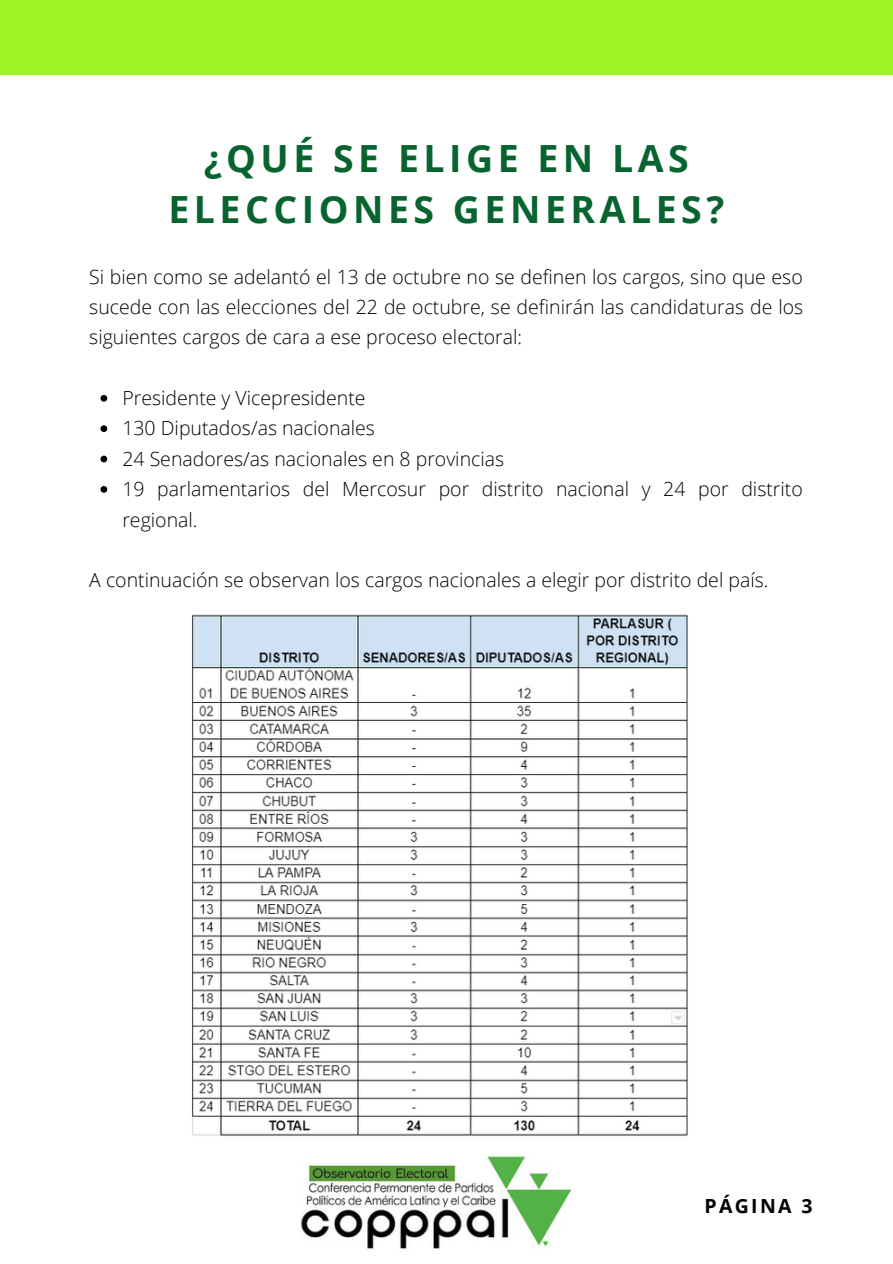
<style>
.page{position:relative;width:893px;height:1264px;background:#fff}
.page>*{position:absolute;margin:0;border:0;box-sizing:border-box;transform-origin:0 0}
.t1{font:700 37.5px/51.8px "Open Sans";letter-spacing:.12em;color:#07642f;text-align:center}
.t2{font:300 19.5px/30.3px "Open Sans";color:#000}
.t3{font:700 19.5px "Open Sans";letter-spacing:.12em;color:#000}
</style>
<div class="page">
<img style="left:300px;top:1155px;width:272px;height:94px">
<div style="left:0;top:0;width:892px;height:74px;background:#9cf422"></div>
<img style="left:192px;top:614px;width:496px;height:522px">
<svg style="left:100px;top:395px;width:7px;height:6px"></svg>
<svg style="left:100px;top:425px;width:7px;height:7px"></svg>
<svg style="left:100px;top:455px;width:7px;height:7px"></svg>
<svg style="left:100px;top:486px;width:7px;height:7px"></svg>
<p class="t1" style="left:168px;top:131px;width:557px">¿QUÉ SE ELIGE EN LAS<br>ELECCIONES GENERALES?</p>
<p class="t2" style="left:89px;top:261px;width:715px;text-align:justify">Si bien como se adelantó el 13 de octubre no se definen los cargos, sino que eso sucede con las elecciones del 22 de octubre, se definirán las candidaturas de los siguientes cargos de cara a ese proceso electoral:</p>
<p class="t2" style="left:122px;top:382px;width:245px">Presidente y Vicepresidente</p>
<p class="t2" style="left:122px;top:412px;width:254px">130 Diputados/as nacionales</p>
<p class="t2" style="left:122px;top:443px;width:383px">24 Senadores/as nacionales en 8 provincias</p>
<p class="t2" style="left:122px;top:473px;width:682px">19 parlamentarios del Mercosur por distrito nacional y 24 por distrito regional.</p>
<p class="t2" style="left:89px;top:564px;width:680px">A continuación se observan los cargos nacionales a elegir por distrito del país.</p>
<p class="t3" style="left:704px;top:1192px;width:110px">PÁGINA 3</p>
</div>
